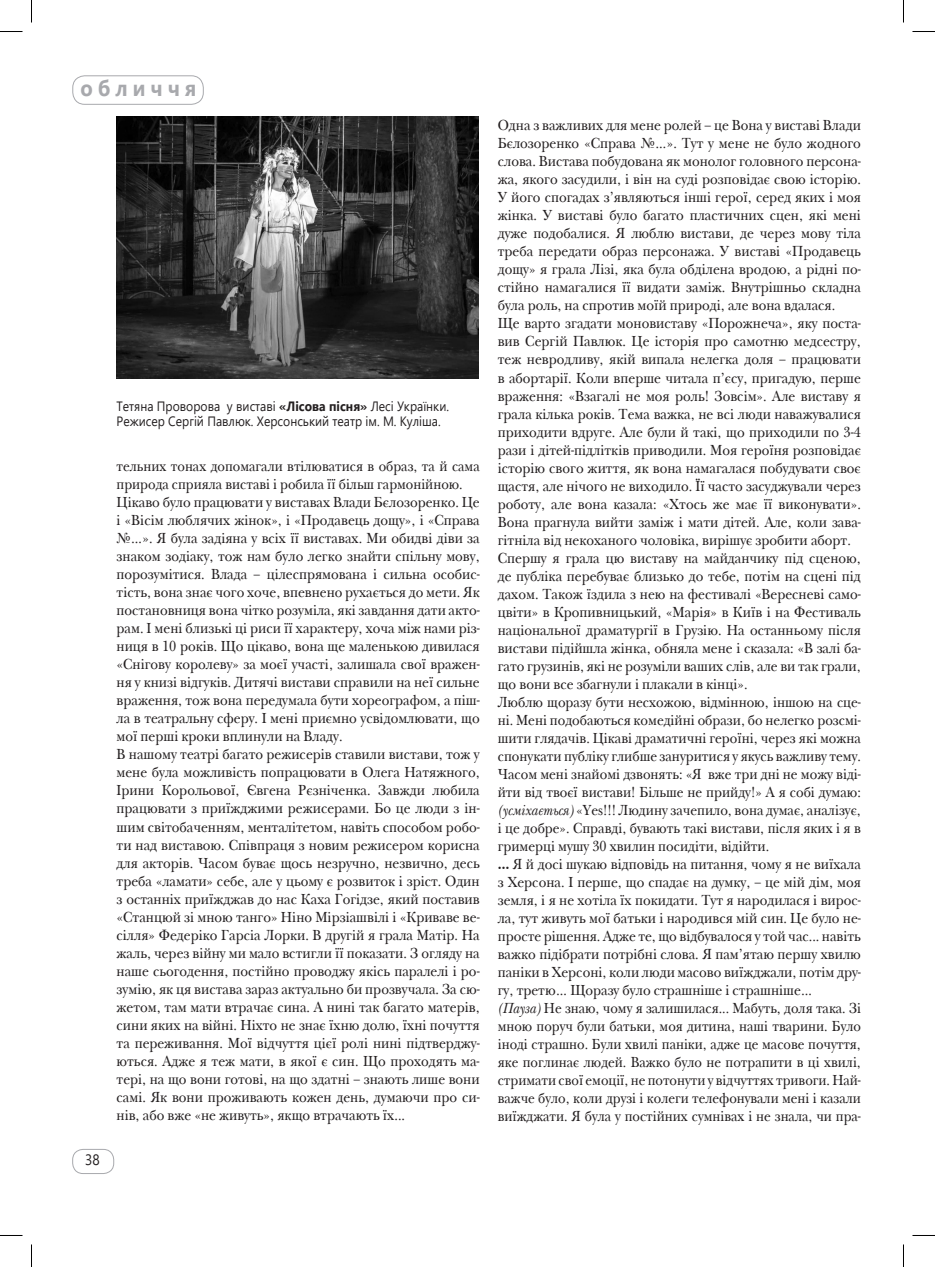
<style>
.page{position:relative;width:935px;height:1267px;background:#fff}
.page>*{position:absolute;margin:0;border:0;box-sizing:border-box;transform-origin:0 0}
.t1{font:700 22.5px "Segoe UI";letter-spacing:.25em;color:#a8a9ad;scale:.9 1}
.t2{font:15px/18px "New Baskerville CTT";color:#231f20;scale:.9 1}
.t3{font:15px/18px "New Baskerville CTT";color:#231f20;scale:.88 1}
.t4{font:15px "Segoe UI";color:#231f20;scale:.9 1}
.t5{font:13.5px/15px "Segoe UI";color:#231f20;scale:.9 1}
.s1{font-weight:700}
.s2{font-style:italic}
</style>
<div class="page">
<div style="left:72px;top:1148px;width:42px;height:25px;border:1px solid #a8a9ad;border-radius:10px"></div>
<div style="left:72px;top:75px;width:132px;height:30px;border:1px solid #a8a9ad;border-radius:12px"></div>
<img style="left:117px;top:117px;width:361px;height:262px">
<svg style="left:0;top:31px;width:22px;height:1px"></svg>
<svg style="left:912px;top:31px;width:23px;height:1px"></svg>
<svg style="left:0;top:1235px;width:22px;height:1px"></svg>
<svg style="left:912px;top:1235px;width:23px;height:1px"></svg>
<svg style="left:31px;top:0;width:1px;height:23px"></svg>
<svg style="left:31px;top:1244px;width:1px;height:22px"></svg>
<svg style="left:903px;top:0;width:1px;height:23px"></svg>
<svg style="left:903px;top:1244px;width:1px;height:22px"></svg>
<h1 class="t1" style="left:81px;top:67px;width:130px">обличчя</h1>
<p class="t5" style="left:117px;top:397px;width:371px">Тетяна Проворова у виставі <span class="s1">«Лісова пісня»</span> Лесі Українки.<br>Режисер Сергій Павлюк. Херсонський театр ім. М. Куліша.</p>
<p class="t4" style="left:85px;top:1145px;width:18px">38</p>
<p class="t3" style="left:117px;top:457px;width:414px">тельних тонах допомагали втілюватися в образ, та й сама природа сприяла виставі і робила її більш гармонійною.<br>Цікаво було працювати у виставах Влади Бєлозоренко. Це і «Вісім люблячих жінок», і «Продавець дощу», і «Справа №…». Я була задіяна у всіх її виставах. Ми обидві діви за знаком зодіаку, тож нам було легко знайти спільну мову, порозумітися. Влада – цілеспрямована і сильна особис&shy;тість, вона знає чого хоче, впевнено рухається до мети. Як постановниця вона чітко розуміла, які завдання дати акто&shy;рам. І мені близькі ці риси її характеру, хоча між нами різ&shy;ниця в 10 років. Що цікаво, вона ще маленькою дивилася «Снігову королеву» за моєї участі, залишала свої вражен&shy;ня у книзі відгуків. Дитячі вистави справили на неї сильне враження, тож вона передумала бути хореографом, а піш&shy;ла в театральну сферу. І мені приємно усвідомлювати, що мої перші кроки вплинули на Владу.<br>В нашому театрі багато режисерів ставили вистави, тож у мене була можливість попрацювати в Олега Натяжного, Ірини Корольової, Євгена Рєзніченка. Завжди любила працювати з приїжджими режисерами. Бо це люди з ін&shy;шим світобаченням, менталітетом, навіть способом робо&shy;ти над виставою. Співпраця з новим режисером корисна для акторів. Часом буває щось незручно, незвично, десь треба «ламати» себе, але у цьому є розвиток і зріст. Один з останніх приїжджав до нас Каха Гогідзе, який поставив «Станцюй зі мною танго» Ніно Мірзіашвілі і «Криваве ве&shy;сілля» Федеріко Гарсіа Лорки. В другій я грала Матір. На жаль, через війну ми мало встигли її показати. З огляду на наше сьогодення, постійно проводжу якісь паралелі і ро&shy;зумію, як ця вистава зараз актуально би прозвучала. За сю&shy;жетом, там мати втрачає сина. А нині так багато матерів, сини яких на війні. Ніхто не знає їхню долю, їхні почуття та переживання. Мої відчуття цієї ролі нині підтверджу&shy;ються. Адже я теж мати, в якої є син. Що проходять ма&shy;тері, на що вони готові, на що здатні – знають лише вони самі. Як вони проживають кожен день, думаючи про си&shy;нів, або вже «не живуть», якщо втрачають їх...</p>
<p class="t2" style="left:498px;top:117px;width:405px">Одна з важливих для мене ролей – це Вона у виставі Влади Бєлозоренко «Справа №…». Тут у мене не було жодного слова. Вистава побудована як монолог головного персона&shy;жа, якого засудили, і він на суді розповідає свою історію.<br>У його спогадах з’являються інші герої, серед яких і моя жінка. У виставі було багато пластичних сцен, які мені дуже подобалися. Я люблю вистави, де через мову тіла треба передати образ персонажа. У виставі «Продавець дощу» я грала Лізі, яка була обділена вродою, а рідні по&shy;стійно намагалися її видати заміж. Внутрішньо складна була роль, на спротив моїй природі, але вона вдалася.<br>Ще варто згадати моновиставу «Порожнеча», яку поста&shy;вив Сергій Павлюк. Це історія про самотню медсестру, теж невродливу, якій випала нелегка доля – працювати в абортарії. Коли вперше читала п’єсу, пригадую, перше враження: «Взагалі не моя роль! Зовсім». Але виставу я грала кілька років. Тема важка, не всі люди наважувалися приходити вдруге. Але були й такі, що приходили по 3-4 рази і дітей-підлітків приводили. Моя героїня розповідає історію свого життя, як вона намагалася побудувати своє щастя, але нічого не виходило. Її часто засуджували через роботу, але вона казала: «Хтось же має її виконувати».<br>Вона прагнула вийти заміж і мати дітей. Але, коли зава&shy;гітніла від некоханого чоловіка, вирішує зробити аборт.<br>Спершу я грала цю виставу на майданчику під сценою, де публіка перебуває близько до тебе, потім на сцені під дахом. Також їздила з нею на фестивалі «Вересневі само&shy;цвіти» в Кропивницький, «Марія» в Київ і на Фестиваль національної драматургії в Грузію. На останньому після вистави підійшла жінка, обняла мене і сказала: «В залі ба&shy;гато грузинів, які не розуміли ваших слів, але ви так грали, що вони все збагнули і плакали в кінці».<br>Люблю щоразу бути несхожою, відмінною, іншою на сце&shy;ні. Мені подобаються комедійні образи, бо нелегко розсмі&shy;шити глядачів. Цікаві драматичні героїні, через які можна спонукати публіку глибше зануритися у якусь важливу тему.<br>Часом мені знайомі дзвонять: «Я вже три дні не можу віді&shy;йти від твоєї вистави! Більше не прийду!» А я собі думаю: <span class="s2">(усміхається)</span> «Yes!!! Людину зачепило, вона думає, аналізує, і це добре». Справді, бувають такі вистави, після яких і я в гримерці мушу 30 хвилин посидіти, відійти.<br><span class="s1">…</span> Я й досі шукаю відповідь на питання, чому я не виїхала з Херсона. І перше, що спадає на думку, – це мій дім, моя земля, і я не хотіла їх покидати. Тут я народилася і вирос&shy;ла, тут живуть мої батьки і народився мій син. Це було не&shy;просте рішення. Адже те, що відбувалося у той час... навіть важко підібрати потрібні слова. Я пам’ятаю першу хвилю паніки в Херсоні, коли люди масово виїжджали, потім дру&shy;гу, третю… Щоразу було страшніше і страшніше…<br><span class="s2">(Пауза)</span> Не знаю, чому я залишилася... Мабуть, доля така. Зі мною поруч були батьки, моя дитина, наші тварини. Було іноді страшно. Були хвилі паніки, адже це масове почуття, яке поглинає людей. Важко було не потрапити в ці хвилі, стримати свої емоції, не потонути у відчуттях тривоги. Най&shy;важче було, коли друзі і колеги телефонували мені і казали виїжджати. Я була у постійних сумнівах і не знала, чи пра-</p>
</div>
